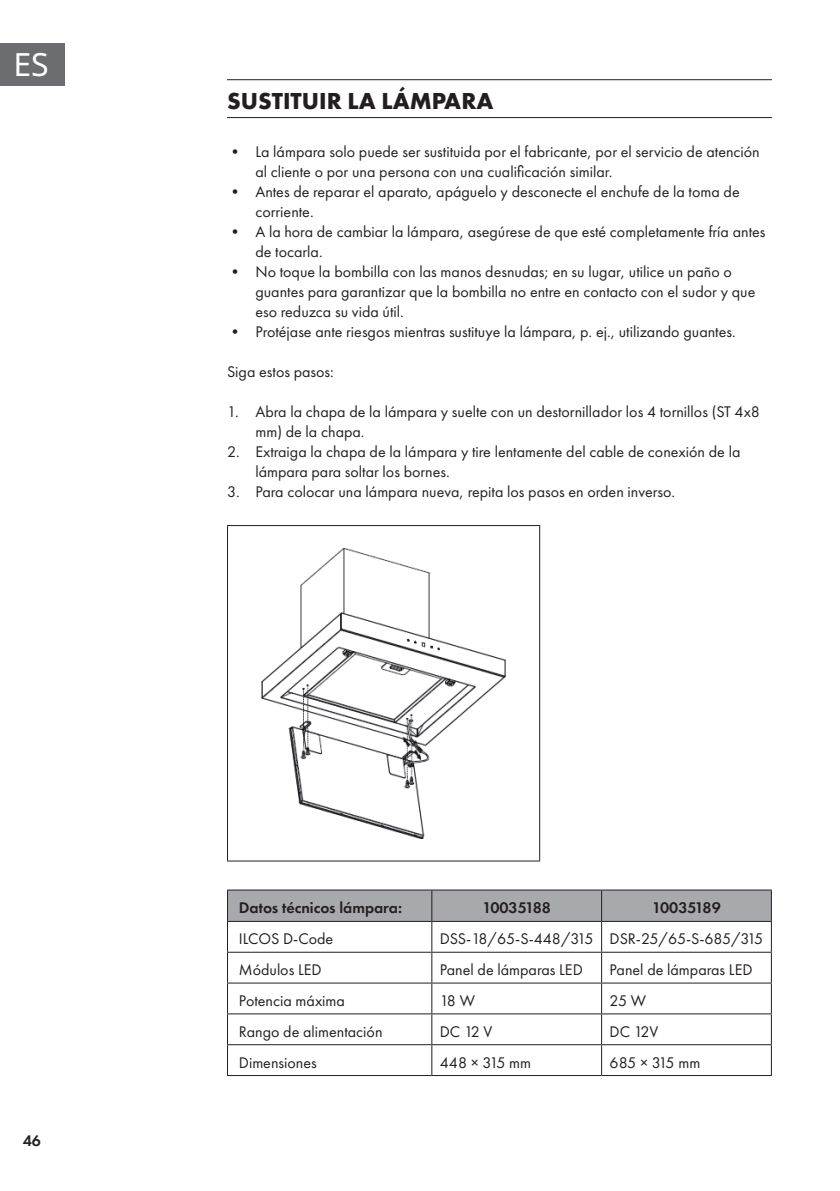
<style>
.page{position:relative;width:840px;height:1191px;background:#fff}
.page>*{position:absolute;margin:0;border:0;box-sizing:border-box;transform-origin:0 0}
.t1{font:32px "Noto Sans";color:#fff}
.t2{font:700 24px "Futura PTW08";color:#231f20}
.t3{font:16px/20px "Futura PTW08";color:#231f20}
.t4{font:600 16px "Futura PTW08";color:#231f20}
</style>
<div class="page">
<div style="left:0;top:43px;width:65px;height:42px;background:#6c6d70"></div>
<hr style="left:227px;top:79px;width:544px;height:1px;background:#231f20">
<hr style="left:227px;top:117px;width:544px;height:1px;background:#231f20">
<hr style="left:227px;top:525px;width:313px;height:1px;background:#231f20">
<hr style="left:227px;top:526px;width:1px;height:334px;background:#231f20">
<hr style="left:539px;top:526px;width:1px;height:334px;background:#231f20">
<hr style="left:227px;top:860px;width:313px;height:1px;background:#231f20">
<img style="left:261px;top:548px;width:244px;height:290px">
<hr style="left:227px;top:889px;width:204px;height:1px;background:#231f20">
<hr style="left:431px;top:889px;width:170px;height:1px;background:#231f20">
<hr style="left:601px;top:889px;width:170px;height:1px;background:#231f20">
<svg style="left:227px;top:890px;width:544px;height:61px"></svg>
<hr style="left:227px;top:951px;width:204px;height:1px;background:#231f20">
<hr style="left:227px;top:952px;width:1px;height:30px;background:#231f20">
<hr style="left:431px;top:951px;width:170px;height:1px;background:#231f20">
<hr style="left:431px;top:952px;width:1px;height:30px;background:#231f20">
<hr style="left:601px;top:951px;width:170px;height:1px;background:#231f20">
<hr style="left:600px;top:952px;width:1px;height:30px;background:#231f20">
<hr style="left:770px;top:952px;width:1px;height:30px;background:#231f20">
<hr style="left:227px;top:982px;width:204px;height:1px;background:#231f20">
<hr style="left:227px;top:983px;width:1px;height:30px;background:#231f20">
<hr style="left:431px;top:982px;width:170px;height:1px;background:#231f20">
<hr style="left:431px;top:983px;width:1px;height:30px;background:#231f20">
<hr style="left:601px;top:982px;width:170px;height:1px;background:#231f20">
<hr style="left:600px;top:983px;width:1px;height:30px;background:#231f20">
<hr style="left:770px;top:983px;width:1px;height:30px;background:#231f20">
<hr style="left:227px;top:1013px;width:204px;height:1px;background:#231f20">
<hr style="left:227px;top:1014px;width:1px;height:30px;background:#231f20">
<hr style="left:431px;top:1013px;width:170px;height:1px;background:#231f20">
<hr style="left:431px;top:1014px;width:1px;height:30px;background:#231f20">
<hr style="left:601px;top:1013px;width:170px;height:1px;background:#231f20">
<hr style="left:600px;top:1014px;width:1px;height:30px;background:#231f20">
<hr style="left:770px;top:1014px;width:1px;height:30px;background:#231f20">
<hr style="left:227px;top:1044px;width:204px;height:1px;background:#231f20">
<hr style="left:227px;top:1045px;width:1px;height:30px;background:#231f20">
<hr style="left:431px;top:1044px;width:170px;height:1px;background:#231f20">
<hr style="left:431px;top:1045px;width:1px;height:30px;background:#231f20">
<hr style="left:601px;top:1044px;width:170px;height:1px;background:#231f20">
<hr style="left:600px;top:1045px;width:1px;height:30px;background:#231f20">
<hr style="left:770px;top:1045px;width:1px;height:30px;background:#231f20">
<hr style="left:227px;top:1075px;width:204px;height:1px;background:#231f20">
<hr style="left:431px;top:1075px;width:170px;height:1px;background:#231f20">
<hr style="left:601px;top:1075px;width:170px;height:1px;background:#231f20">
<h1 class="t1" style="left:14px;top:42px;width:37px">ES</h1>
<p class="t4" style="left:23px;top:1130px;width:20px">46</p>
<h2 class="t2" style="left:227px;top:85px;width:268px">SUSTITUIR LA LÁMPARA</h2>
<p class="t3" style="left:255px;top:141px;width:505px;text-indent:-28px">• La lámpara solo puede ser sustituida por el fabricante, por el servicio de atención al cliente o por una persona con una cualificación similar.</p>
<p class="t3" style="left:255px;top:181px;width:485px;text-indent:-28px">• Antes de reparar el aparato, apáguelo y desconecte el enchufe de la toma de corriente.</p>
<p class="t3" style="left:255px;top:221px;width:511px;text-indent:-28px">• A la hora de cambiar la lámpara, asegúrese de que esté completamente fría antes de tocarla.</p>
<p class="t3" style="left:255px;top:261px;width:501px;text-indent:-28px">• No toque la bombilla con las manos desnudas; en su lugar, utilice un paño o guantes para garantizar que la bombilla no entre en contacto con el sudor y que eso reduzca su vida útil.</p>
<p class="t3" style="left:227px;top:321px;width:510px">• Protéjase ante riesgos mientras sustituye la lámpara, p. ej., utilizando guantes.</p>
<p class="t3" style="left:227px;top:361px;width:108px">Siga estos pasos:</p>
<p class="t3" style="left:255px;top:401px;width:506px;text-indent:-28px">1. Abra la chapa de la lámpara y suelte con un destornillador los 4 tornillos (ST 4x8 mm) de la chapa.</p>
<p class="t3" style="left:255px;top:441px;width:486px;text-indent:-28px">2. Extraiga la chapa de la lámpara y tire lentamente del cable de conexión de la lámpara para soltar los bornes.</p>
<p class="t3" style="left:227px;top:481px;width:449px">3. Para colocar una lámpara nueva, repita los pasos en orden inverso.</p>
<p class="t4" style="left:239px;top:898px;width:165px">Datos técnicos lámpara:</p>
<p class="t4" style="left:482px;top:898px;width:70px">10035188</p>
<p class="t4" style="left:652px;top:898px;width:70px">10035189</p>
<p class="t3" style="left:239px;top:928px;width:96px">ILCOS D-Code</p>
<p class="t3" style="left:439px;top:928px;width:325px">DSS-18/65-S-448/315 DSR-25/65-S-685/315</p>
<p class="t3" style="left:239px;top:959px;width:84px">Módulos LED</p>
<p class="t3" style="left:439px;top:959px;width:144px">Panel de lámparas LED</p>
<p class="t3" style="left:609px;top:959px;width:144px">Panel de lámparas LED</p>
<p class="t3" style="left:239px;top:990px;width:108px">Potencia máxima</p>
<p class="t3" style="left:439px;top:990px;width:37px">18 W</p>
<p class="t3" style="left:609px;top:990px;width:38px">25 W</p>
<p class="t3" style="left:239px;top:1021px;width:145px">Rango de alimentación</p>
<p class="t3" style="left:439px;top:1021px;width:54px">DC 12 V</p>
<p class="t3" style="left:609px;top:1021px;width:50px">DC 12V</p>
<p class="t3" style="left:239px;top:1052px;width:79px">Dimensiones</p>
<p class="t3" style="left:439px;top:1052px;width:93px">448 × 315 mm</p>
<p class="t3" style="left:609px;top:1052px;width:92px">685 × 315 mm</p>
</div>
